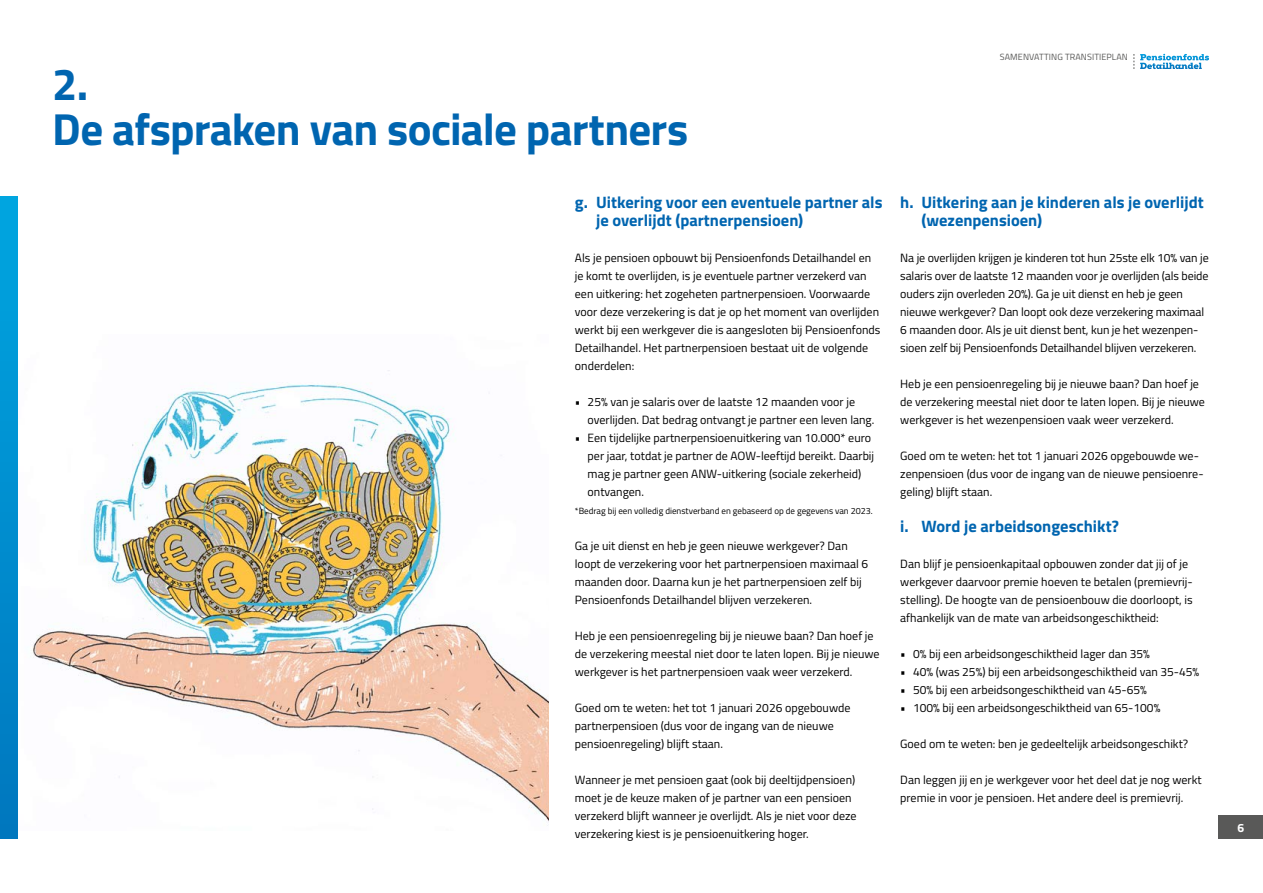
<style>
.page{position:relative;width:1263px;height:893px;background:#fff}
.page>*{position:absolute;margin:0;border:0;box-sizing:border-box;transform-origin:0 0}
.t1{font:700 45px/45px "Titillium";letter-spacing:-.02em;color:#0065b0}
.t2{font:700 16.5px/18px "Titillium";color:#0065b0}
.t3{font:12px/18px "Titillium";color:#000}
.t4{font:700 12px "Titillium";color:#fff}
.t5{font:9px "Titillium";color:#000}
.t6{font:9px "Titillium";letter-spacing:.01em;color:#595958}
</style>
<div class="page">
<div style="left:1218px;top:815px;width:45px;height:24px;background:#595958"></div>
<svg style="left:1134px;top:54px;width:75px;height:15px"></svg>
<img style="left:17px;top:334px;width:532px;height:496px">
<div style="left:0;top:197px;width:17px;height:642px;background:linear-gradient(to bottom,#00a6e0,#0077be)"></div>
<h1 class="t1" style="left:52px;top:59px;width:637px">2.<br>De afspraken van sociale partners</h1>
<h2 class="t2" style="left:596px;top:192px;width:288px;text-indent:-21px">g. Uitkering voor een eventuele partner als je overlijdt (partnerpensioen)</h2>
<p class="t3" style="left:575px;top:248px;width:307px">Als je pensioen opbouwt bij Pensioenfonds Detailhandel en je komt te overlijden, is je eventuele partner verzekerd van een uitkering: het zogeheten partnerpensioen. Voorwaarde voor deze verzekering is dat je op het moment van overlijden werkt bij een werkgever die is aangesloten bij Pensioenfonds Detailhandel. Het partnerpensioen bestaat uit de volgende onderdelen:</p>
<p class="t3" style="left:588px;top:392px;width:288px;text-indent:-13px">• 25% van je salaris over de laatste 12 maanden voor je overlijden. Dat bedrag ontvangt je partner een leven lang.</p>
<p class="t3" style="left:588px;top:428px;width:288px;text-indent:-13px">• Een tijdelijke partnerpensioenuitkering van 10.000* euro per jaar, totdat je partner de AOW-leeftijd bereikt. Daarbij mag je partner geen ANW-uitkering (sociale zekerheid) ontvangen.</p>
<p class="t5" style="left:575px;top:504px;width:299px">*Bedrag bij een volledig dienstverband en gebaseerd op de gegevens van 2023.</p>
<p class="t3" style="left:575px;top:536px;width:295px">Ga je uit dienst en heb je geen nieuwe werkgever? Dan loopt de verzekering voor het partnerpensioen maximaal 6 maanden door. Daarna kun je het partnerpensioen zelf bij Pensioenfonds Detailhandel blijven verzekeren.</p>
<p class="t3" style="left:575px;top:626px;width:306px">Heb je een pensioenregeling bij je nieuwe baan? Dan hoef je de verzekering meestal niet door te laten lopen. Bij je nieuwe werkgever is het partnerpensioen vaak weer verzekerd.</p>
<p class="t3" style="left:575px;top:698px;width:277px">Goed om te weten: het tot 1 januari 2026 opgebouwde partnerpensioen (dus voor de ingang van de nieuwe pensioenregeling) blijft staan.</p>
<p class="t3" style="left:575px;top:770px;width:283px">Wanneer je met pensioen gaat (ook bij deeltijdpensioen) moet je de keuze maken of je partner van een pensioen verzekerd blijft wanneer je overlijdt. Als je niet voor deze verzekering kiest is je pensioenuitkering hoger.</p>
<p class="t6" style="left:1000px;top:50px;width:129px">SAMENVATTING TRANSITIEPLAN</p>
<h2 class="t2" style="left:921px;top:192px;width:284px;text-indent:-21px">h. Uitkering aan je kinderen als je overlijdt (wezenpensioen)</h2>
<p class="t3" style="left:900px;top:248px;width:310px">Na je overlijden krijgen je kinderen tot hun 25ste elk 10% van je salaris over de laatste 12 maanden voor je overlijden (als beide ouders zijn overleden 20%). Ga je uit dienst en heb je geen nieuwe werkgever? Dan loopt ook deze verzekering maximaal 6 maanden door. Als je uit dienst bent, kun je het wezenpen&shy;sioen zelf bij Pensioenfonds Detailhandel blijven verzekeren.</p>
<p class="t3" style="left:900px;top:374px;width:306px">Heb je een pensioenregeling bij je nieuwe baan? Dan hoef je de verzekering meestal niet door te laten lopen. Bij je nieuwe werkgever is het wezenpensioen vaak weer verzekerd.</p>
<p class="t3" style="left:900px;top:446px;width:305px">Goed om te weten: het tot 1 januari 2026 opgebouwde we&shy;zenpensioen (dus voor de ingang van de nieuwe pensioenre&shy;geling) blijft staan.</p>
<h2 class="t2" style="left:900px;top:516px;width:220px">i. Word je arbeidsongeschikt?</h2>
<p class="t3" style="left:900px;top:554px;width:294px">Dan blijf je pensioenkapitaal opbouwen zonder dat jij of je werkgever daarvoor premie hoeven te betalen (premievrij&shy;stelling). De hoogte van de pensioenbouw die doorloopt, is afhankelijk van de mate van arbeidsongeschiktheid:</p>
<p class="t3" style="left:900px;top:644px;width:251px">• 0% bij een arbeidsongeschiktheid lager dan 35%</p>
<p class="t3" style="left:900px;top:662px;width:301px">• 40% (was 25%) bij een arbeidsongeschiktheid van 35-45%</p>
<p class="t3" style="left:900px;top:680px;width:248px">• 50% bij een arbeidsongeschiktheid van 45-65%</p>
<p class="t3" style="left:900px;top:698px;width:262px">• 100% bij een arbeidsongeschiktheid van 65-100%</p>
<p class="t3" style="left:900px;top:734px;width:290px">Goed om te weten: ben je gedeeltelijk arbeidsongeschikt?</p>
<p class="t3" style="left:900px;top:770px;width:303px">Dan leggen jij en je werkgever voor het deel dat je nog werkt premie in voor je pensioen. Het andere deel is premievrij.</p>
<p class="t4" style="left:1237px;top:818px;width:8px">6</p>
</div>
